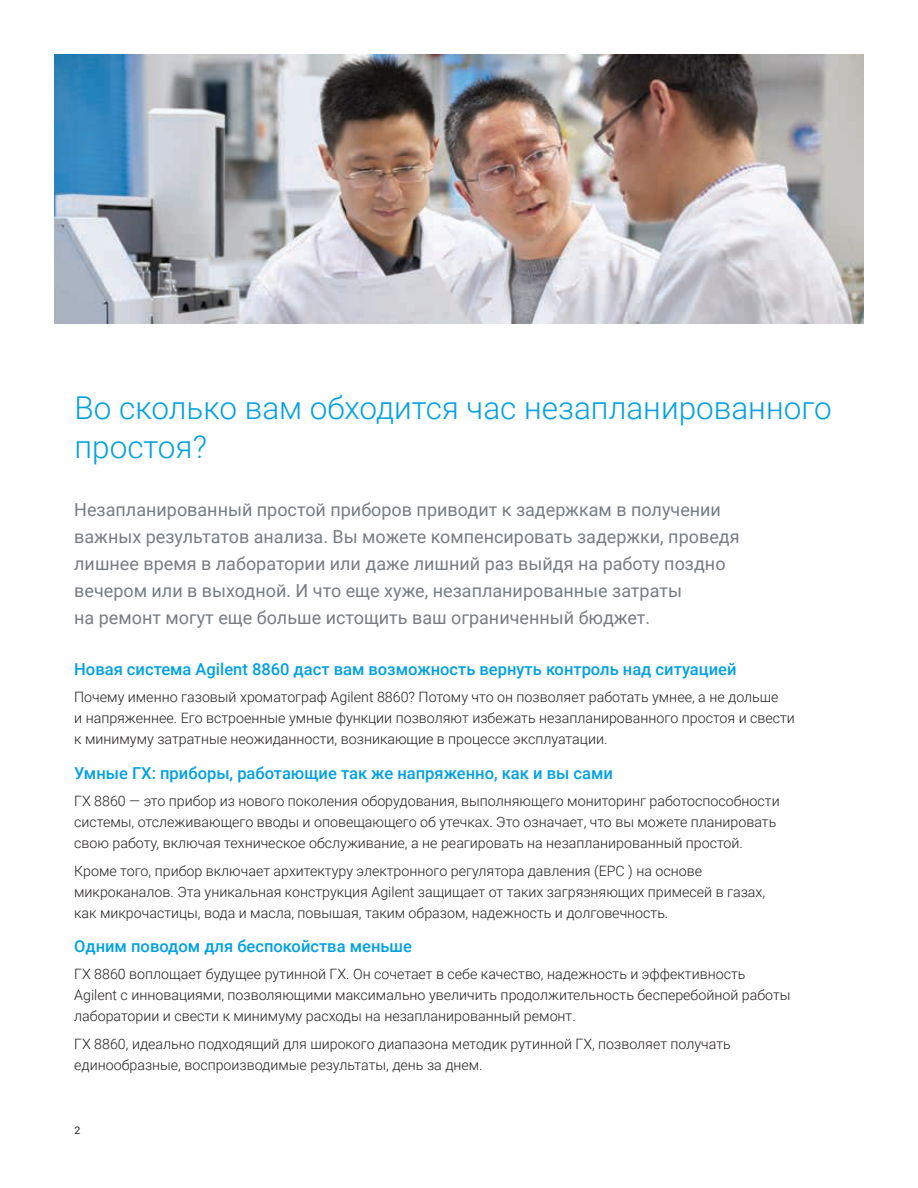
<style>
.page{position:relative;width:918px;height:1188px;background:#fff}
.page>*{position:absolute;margin:0;border:0;box-sizing:border-box;transform-origin:0 0}
.t1{font:300 31.5px/39px "Roboto";color:#00a1e3}
.t2{font:18px/27px "Roboto";color:#787d83}
.t3{font:500 16.5px "Roboto";color:#00a1e3}
.t4{font:300 14.25px/21px "Roboto";color:#231f20}
.t5{font:10.5px "Roboto";color:#231f20}
</style>
<div class="page">
<img style="left:54px;top:54px;width:810px;height:270px">
<h1 class="t1" style="left:75px;top:387px;width:759px">Во сколько вам обходится час незапланированного простоя?</h1>
<p class="t2" style="left:74px;top:496px;width:667px">Незапланированный простой приборов приводит к задержкам в получении важных результатов анализа. Вы можете компенсировать задержки, проведя лишнее время в лаборатории или даже лишний раз выйдя на работу поздно вечером или в выходной. И что еще хуже, незапланированные затраты<br>на ремонт могут еще больше истощить ваш ограниченный бюджет.</p>
<p class="t3" style="left:74px;top:658px;width:664px">Новая система Agilent 8860 даст вам возможность вернуть контроль над ситуацией</p>
<p class="t4" style="left:74px;top:686px;width:722px">Почему именно газовый хроматограф Agilent 8860? Потому что он позволяет работать умнее, а не дольше<br>и напряженнее. Его встроенные умные функции позволяют избежать незапланированного простоя и свести к минимуму затратные неожиданности, возникающие в процессе эксплуатации.</p>
<p class="t3" style="left:74px;top:761px;width:540px">Умные ГХ: приборы, работающие так же напряженно, как и вы сами</p>
<p class="t4" style="left:74px;top:790px;width:707px">ГХ 8860 — это прибор из нового поколения оборудования, выполняющего мониторинг работоспособности системы, отслеживающего вводы и оповещающего об утечках. Это означает, что вы можете планировать свою работу, включая техническое обслуживание, а не реагировать на незапланированный простой.</p>
<p class="t4" style="left:74px;top:859px;width:692px">Кроме того, прибор включает архитектуру электронного регулятора давления (EPC ) на основе микроканалов. Эта уникальная конструкция Agilent защищает от таких загрязняющих примесей в газах, как микрочастицы, вода и масла, повышая, таким образом, надежность и долговечность.</p>
<p class="t3" style="left:74px;top:935px;width:339px">Одним поводом для беспокойства меньше</p>
<p class="t4" style="left:74px;top:963px;width:718px">ГХ 8860 воплощает будущее рутинной ГХ. Он сочетает в себе качество, надежность и эффективность<br>Agilent с инновациями, позволяющими максимально увеличить продолжительность бесперебойной работы лаборатории и свести к минимуму расходы на незапланированный ремонт.</p>
<p class="t4" style="left:74px;top:1033px;width:658px">ГХ 8860, идеально подходящий для широкого диапазона методик рутинной ГХ, позволяет получать единообразные, воспроизводимые результаты, день за днем.</p>
<p class="t5" style="left:75px;top:1123px;width:7px">2</p>
</div>
